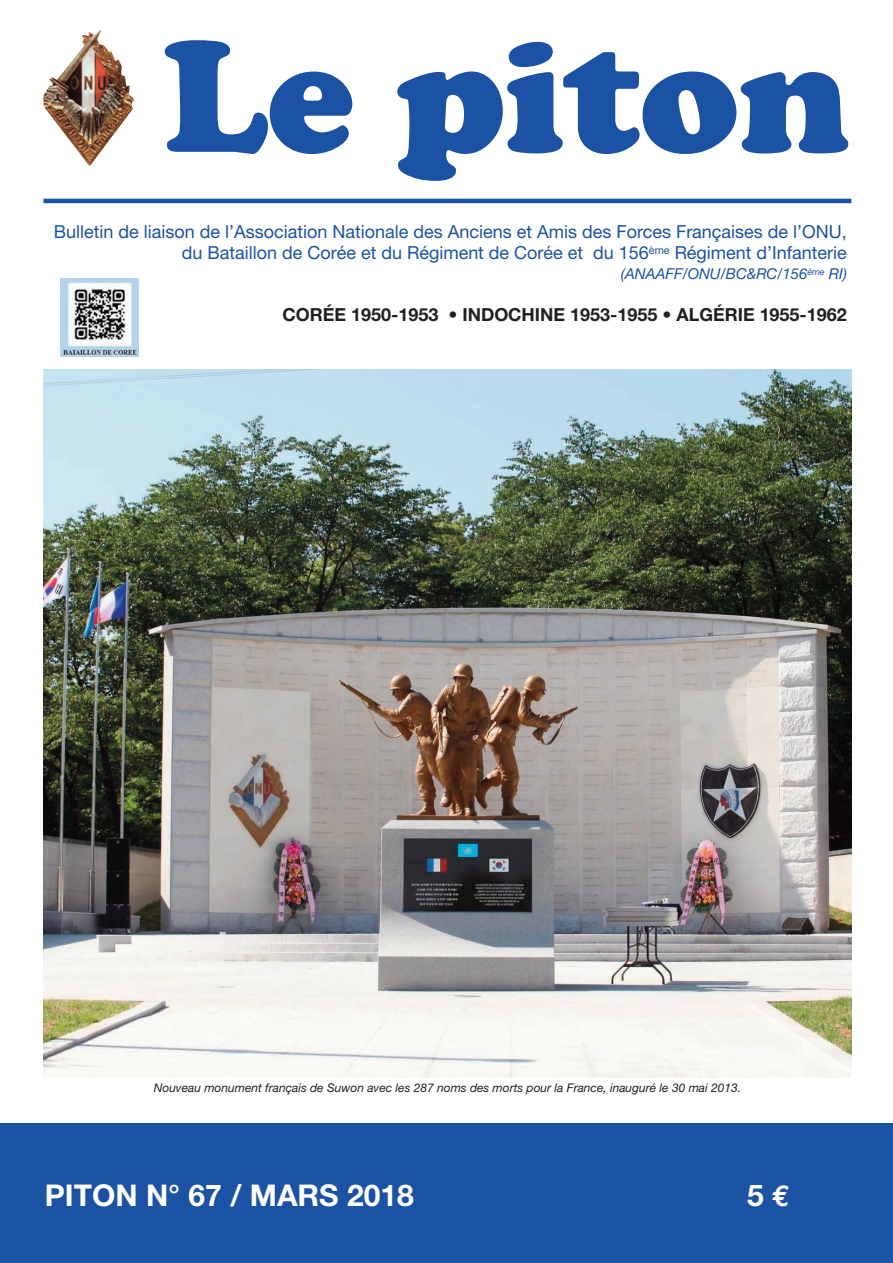
<style>
.page{position:relative;width:893px;height:1263px;background:#fff}
.page>*{position:absolute;margin:0;border:0;box-sizing:border-box;transform-origin:0 0}
.t1{font:900 165px "Cooper";color:#1c52a4}
.t2{font:30px "Helvetica Neue Bold TT";color:#fff}
.t3{font:18px/21.6px "Helvetica Neue";color:#1c52a4;text-align:right}
.t4{font:700 18px "Helvetica Neue";color:#231f20}
.t5{font:italic 15px "Helvetica Neue";color:#1c52a4}
.t6{font:italic 12px "Helvetica Neue";color:#231f20}
.s1{font-family:"Euro Mono";font-weight:700}
</style>
<div class="page">
<div style="left:0;top:1123px;width:893px;height:140px;background:#1c52a4"></div>
<hr style="left:43px;top:199px;width:808px;height:4px;background:#1c52a4">
<img style="left:43px;top:370px;width:808px;height:707px">
<img style="left:43px;top:30px;width:92px;height:137px">
<img style="left:61px;top:278px;width:78px;height:78px">
<h1 class="t1" style="left:163px;top:-2px;width:689px">Le piton</h1>
<p class="t3" style="left:54px;top:222px;width:794px">Bulletin de liaison de l’Association Nationale des Anciens et Amis des Forces Françaises de l’ONU, du Bataillon de Corée et du Régiment de Corée et du 156<sup>ème</sup> Régiment d’Infanterie</p>
<p class="t5" style="left:621px;top:268px;width:228px">(ANAAFF/ONU/BC&amp;RC/156<sup>ème</sup> RI)</p>
<p class="t4" style="left:283px;top:308px;width:566px">CORÉE 1950-1953 • INDOCHINE 1953-1955 • ALGÉRIE 1955-1962</p>
<p class="t6" style="left:154px;top:1083px;width:589px">Nouveau monument français de Suwon avec les 287 noms des morts pour la France, inauguré le 30 mai 2013.</p>
<h2 class="t2" style="left:45px;top:1177px;width:370px">PITON N° 67 / MARS 2018</h2>
<h2 class="t2" style="left:747px;top:1177px;width:45px">5 <span class="s1">€</span></h2>
</div>
